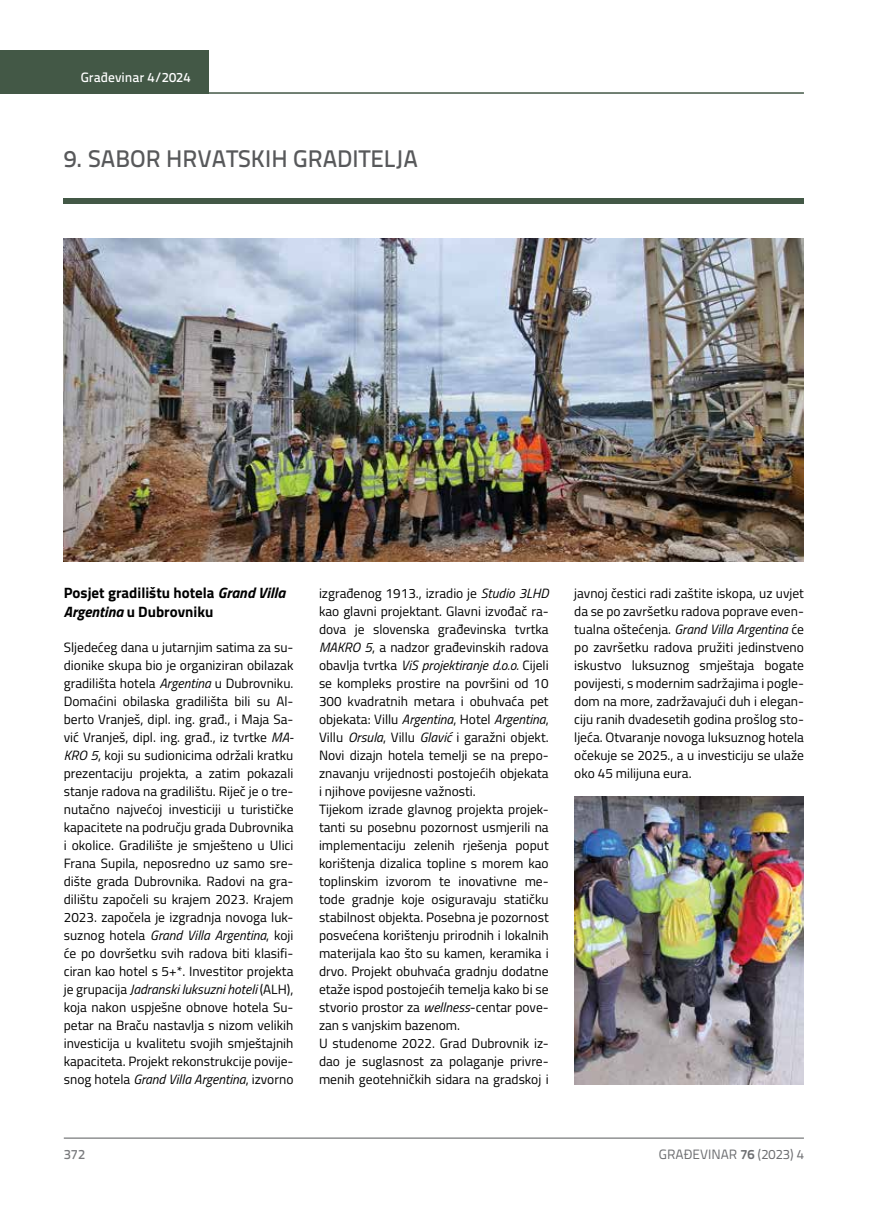
<style>
.page{position:relative;width:872px;height:1212px;background:#fff}
.page>*{position:absolute;margin:0;border:0;box-sizing:border-box;transform-origin:0 0}
.t1{font:500 24px "Titillium Text 22 L";color:#58595b}
.t2{font:700 15px/19.5px "Titillium";color:#000}
.t3{font:13.5px/18px "Titillium";color:#000;text-align:justify}
.t4{font:13.5px "Titillium Text 22 L";color:#6d6e71}
.t5{font:500 13.5px "Titillium Text 22 L";color:#fff}
.t6{font:500 13.5px "Titillium Text 22 L";color:#797a7d}
.s1{font-style:italic}
.s2{font-weight:700}
</style>
<div class="page">
<hr style="left:64px;top:1138px;width:740px;height:1px;background:#58595b">
<div style="left:0;top:50px;width:208px;height:44px;background:#435846"></div>
<hr style="left:0;top:92px;width:804px;height:2px;background:#435846">
<div style="left:64px;top:198px;width:740px;height:5px;background:#435846"></div>
<img style="left:64px;top:238px;width:740px;height:324px">
<img style="left:574px;top:796px;width:230px;height:288px">
<p class="t5" style="left:81px;top:67px;width:111px">Građevinar 4/2024</p>
<h1 class="t1" style="left:64px;top:140px;width:356px">9. SABOR HRVATSKIH GRADITELJA</h1>
<p class="t2" style="left:64px;top:582px;width:223px">Posjet gradilištu hotela <span class="s1">Grand Villa<br>Argentina</span> u Dubrovniku</p>
<p class="t3" style="left:64px;top:638px;width:231px">Sljedećeg dana u jutarnjim satima za su&shy;dionike skupa bio je organiziran obilazak gradilišta hotela <span class="s1">Argentina</span> u Dubrovniku.<br>Domaćini obilaska gradilišta bili su Al&shy;berto Vranješ, dipl. ing. građ., i Maja Sa&shy;vić Vranješ, dipl. ing. građ., iz tvrtke <span class="s1">MA-KRO 5</span>, koji su sudionicima održali kratku prezentaciju projekta, a zatim pokazali stanje radova na gradilištu. Riječ je o tre&shy;nutačno najvećoj investiciji u turističke kapacitete na području grada Dubrovnika i okolice. Gradilište je smješteno u Ulici Frana Supila, neposredno uz samo sre&shy;dište grada Dubrovnika. Radovi na gra&shy;dilištu započeli su krajem 2023. Krajem 2023. započela je izgradnja novoga luk&shy;suznog hotela <span class="s1">Grand Villa Argentina</span>, koji će po dovršetku svih radova biti klasifi&shy;ciran kao hotel s 5+*. Investitor projekta je grupacija <span class="s1">Jadranski luksuzni hoteli</span> (ALH), koja nakon uspješne obnove hotela Su&shy;petar na Braču nastavlja s nizom velikih investicija u kvalitetu svojih smještajnih kapaciteta. Projekt rekonstrukcije povije&shy;snog hotela <span class="s1">Grand Villa Argentina</span>, izvorno</p>
<p class="t3" style="left:319px;top:583px;width:231px;text-align:left">izgrađenog 1913., izradio je <span class="s1">Studio 3LHD </span>kao glavni projektant. Glavni izvođač ra&shy;dova je slovenska građevinska tvrtka <span class="s1">MAKRO 5</span>, a nadzor građevinskih radova obavlja tvrtka <span class="s1">ViS projektiranje d.o.o.</span> Cijeli se kompleks prostire na površini od 10<br>300 kvadratnih metara i obuhvaća pet objekata: Villu <span class="s1">Argentina</span>, Hotel <span class="s1">Argentina</span>, Villu <span class="s1">Orsula</span>, Villu <span class="s1">Glavić</span> i garažni objekt.<br>Novi dizajn hotela temelji se na prepo&shy;znavanju vrijednosti postojećih objekata i njihove povijesne važnosti.<br>Tijekom izrade glavnog projekta projek&shy;tanti su posebnu pozornost usmjerili na implementaciju zelenih rješenja poput korištenja dizalica topline s morem kao toplinskim izvorom te inovativne me&shy;tode gradnje koje osiguravaju statičku stabilnost objekta. Posebna je pozornost posvećena korištenju prirodnih i lokalnih materijala kao što su kamen, keramika i drvo. Projekt obuhvaća gradnju dodatne etaže ispod postojećih temelja kako bi se stvorio prostor za <span class="s1">wellness</span>-centar pove&shy;zan s vanjskim bazenom.<br>U studenome 2022. Grad Dubrovnik iz&shy;dao je suglasnost za polaganje privre&shy;menih geotehničkih sidara na gradskoj i</p>
<p class="t3" style="left:574px;top:583px;width:231px">javnoj čestici radi zaštite iskopa, uz uvjet da se po završetku radova poprave even&shy;tualna oštećenja. <span class="s1">Grand Villa Argentina</span> će po završetku radova pružiti jedinstveno iskustvo luksuznog smještaja bogate povijesti, s modernim sadržajima i pogle&shy;dom na more, zadržavajući duh i elegan&shy;ciju ranih dvadesetih godina prošlog sto&shy;ljeća. Otvaranje novoga luksuznog hotela očekuje se 2025., a u investiciju se ulaže oko 45 milijuna eura.</p>
<p class="t6" style="left:64px;top:1144px;width:23px">372</p>
<p class="t4" style="left:659px;top:1144px;width:146px">GRAĐEVINAR <span class="s2">76</span> (2023) 4</p>
</div>
